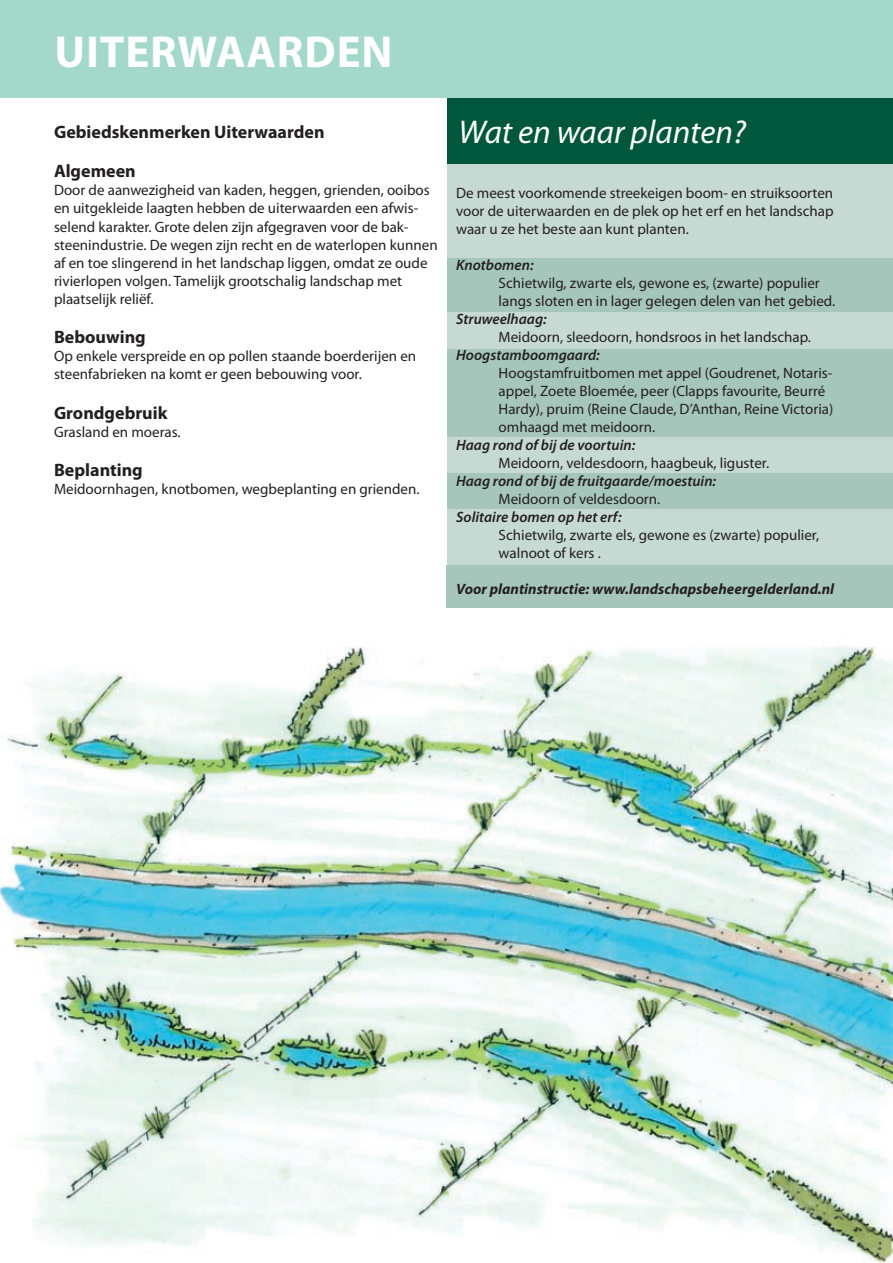
<style>
.page{position:relative;width:893px;height:1263px;background:#fff}
.page>*{position:absolute;margin:0;border:0;box-sizing:border-box;transform-origin:0 0}
.t1{font:700 45px "Myriad Pro";color:#fff}
.t2{font:italic 33px "Myriad Pro";color:#fff}
.t3{font:700 18px "Myriad Pro";color:#231f20}
.t4{font:15px/18px "Myriad Pro";color:#231f20}
.t5{font:italic 600 15px "Myriad Pro";color:#231f20}
.t6{font:italic 700 15px "Myriad Pro";color:#231f20}
</style>
<div class="page">
<div style="left:448px;top:157px;width:445px;height:427px;background:#c6dad3"></div>
<div style="left:0;top:0;width:893px;height:98px;background:#a3d8ca"></div>
<div style="left:448px;top:98px;width:445px;height:65px;background:#00573c"></div>
<img style="left:0;top:647px;width:893px;height:616px">
<div style="left:448px;top:258px;width:445px;height:53px;background:#a6c6bb"></div>
<div style="left:448px;top:349px;width:445px;height:88px;background:#a6c6bb"></div>
<div style="left:448px;top:473px;width:445px;height:36px;background:#a6c6bb"></div>
<div style="left:446px;top:566px;width:447px;height:42px;background:#a6c6bb"></div>
<h1 class="t1" style="left:21px;top:18px;width:662px">HET BOERENERF ONDER DE LOEP</h1>
<h1 class="t1" style="left:54px;top:27px;width:251px">Uiterwaarden</h1>
<p class="t3" style="left:54px;top:122px;width:272px">Gebiedskenmerken Uiterwaarden</p>
<h2 class="t2" style="left:459px;top:114px;width:289px">Wat en waar planten?</h2>
<p class="t3" style="left:54px;top:161px;width:83px">Algemeen</p>
<p class="t4" style="left:54px;top:182px;width:385px">Door de aanwezigheid van kaden, heggen, grienden, ooibos en uitgekleide laagten hebben de uiterwaarden een afwis&shy;selend karakter. Grote delen zijn afgegraven voor de bak&shy;steenindustrie. De wegen zijn recht en de waterlopen kunnen af en toe slingerend in het landschap liggen, omdat ze oude rivierlopen volgen. Tamelijk grootschalig landschap met plaatselijk reliëf.</p>
<p class="t3" style="left:54px;top:327px;width:93px">Bebouwing</p>
<p class="t4" style="left:54px;top:347px;width:364px">Op enkele verspreide en op pollen staande boerderijen en steenfabrieken na komt er geen bebouwing voor.</p>
<p class="t3" style="left:54px;top:403px;width:115px">Grondgebruik</p>
<p class="t4" style="left:54px;top:423px;width:128px">Grasland en moeras.</p>
<p class="t3" style="left:54px;top:460px;width:90px">Beplanting</p>
<p class="t4" style="left:54px;top:481px;width:367px">Meidoornhagen, knotbomen, wegbeplanting en grienden.</p>
<p class="t4" style="left:456px;top:184px;width:379px;text-align:justify">De meest voorkomende streekeigen boom- en struiksoorten voor de uiterwaarden en de plek op het erf en het landschap waar u ze het beste aan kunt planten.</p>
<p class="t5" style="left:456px;top:257px;width:79px">Knotbomen:</p>
<p class="t4" style="left:499px;top:274px;width:338px">Schietwilg, zwarte els, gewone es, (zwarte) populier langs sloten en in lager gelegen delen van het gebied.</p>
<p class="t5" style="left:456px;top:311px;width:92px">Struweelhaag:</p>
<p class="t4" style="left:499px;top:328px;width:314px">Meidoorn, sleedoorn, hondsroos in het landschap.</p>
<p class="t5" style="left:456px;top:347px;width:145px">Hoogstamboomgaard:</p>
<p class="t4" style="left:499px;top:364px;width:336px">Hoogstamfruitbomen met appel (Goudrenet, Notaris&shy;appel, Zoete Bloemée, peer (Clapps favourite, Beurré Hardy), pruim (Reine Claude, D’Anthan, Reine Victoria) omhaagd met meidoorn.</p>
<p class="t5" style="left:456px;top:437px;width:181px">Haag rond of bij de voortuin:</p>
<p class="t4" style="left:499px;top:454px;width:272px">Meidoorn, veldesdoorn, haagbeuk, liguster.</p>
<p class="t5" style="left:456px;top:473px;width:262px">Haag rond of bij de fruitgaarde/moestuin:</p>
<p class="t4" style="left:499px;top:490px;width:163px">Meidoorn of veldesdoorn.</p>
<p class="t5" style="left:456px;top:509px;width:167px">Solitaire bomen op het erf:</p>
<p class="t4" style="left:499px;top:526px;width:322px">Schietwilg, zwarte els, gewone es (zwarte) populier, walnoot of kers .</p>
<p class="t6" style="left:456px;top:581px;width:380px">Voor plantinstructie: www.landschapsbeheergelderland.nl</p>
</div>
